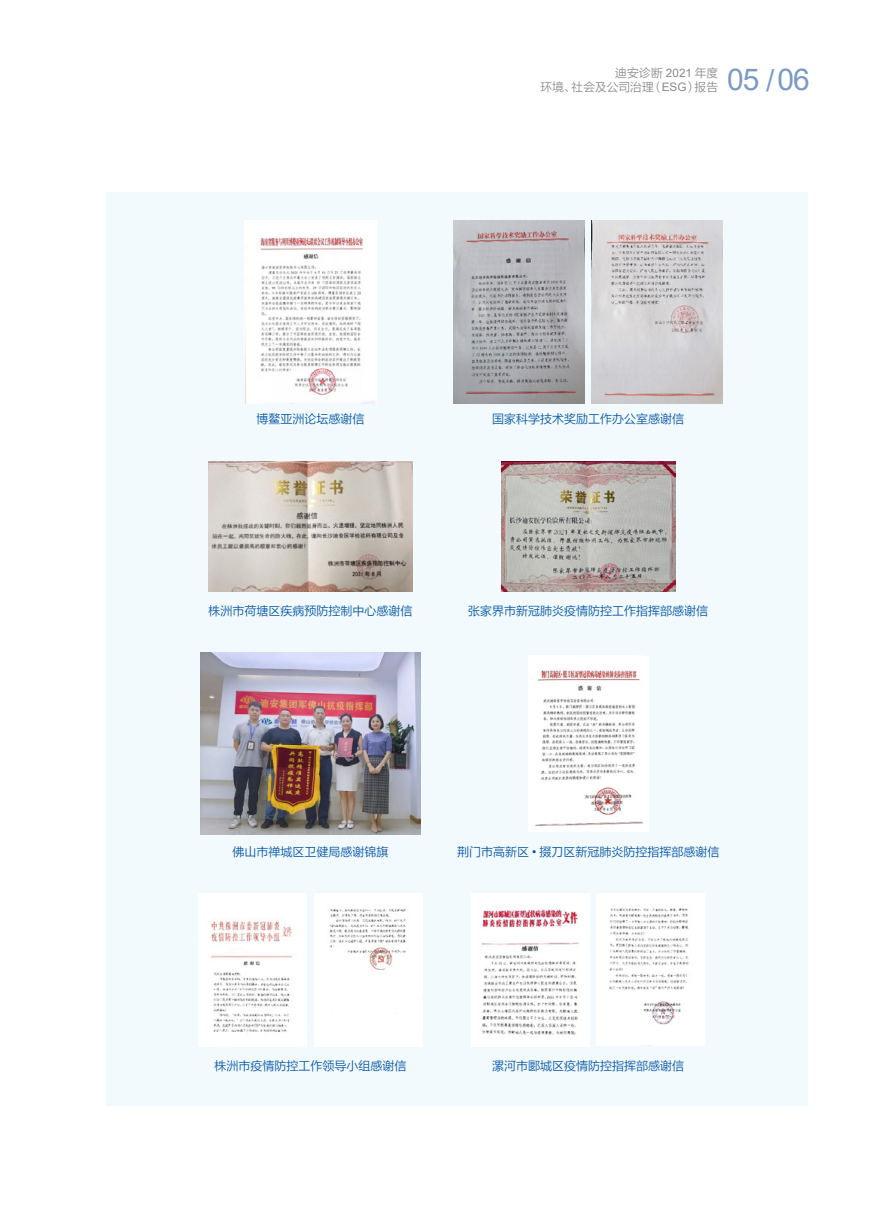
<style>
.page{position:relative;width:893px;height:1212px;background:#fff}
.page>*{position:absolute;margin:0;border:0;box-sizing:border-box;transform-origin:0 0}
.t1{font:30px "Arial";color:#7b9bc5}
.t2{font:12px "FZLTXIHK GBK1 0";color:#0054a7}
.t3{font:11.7px/13.6px "FZLTXIHK GBK1 0";letter-spacing:.015em;color:#898989;text-align:right}
.s1{font-family:"Arial"}
</style>
<div class="page">
<div style="left:106px;top:192px;width:701px;height:914px;background:#f3fafd"></div>
<img style="left:245px;top:220px;width:131px;height:184px">
<img style="left:454px;top:220px;width:131px;height:184px">
<img style="left:592px;top:220px;width:131px;height:184px">
<img style="left:209px;top:461px;width:203px;height:130px">
<img style="left:501px;top:461px;width:174px;height:130px">
<img style="left:201px;top:652px;width:219px;height:182px">
<img style="left:528px;top:655px;width:120px;height:176px">
<img style="left:199px;top:893px;width:108px;height:153px">
<img style="left:314px;top:893px;width:108px;height:153px">
<img style="left:472px;top:893px;width:118px;height:153px">
<img style="left:596px;top:893px;width:109px;height:152px">
<p class="t3" style="left:540px;top:67px;width:179px">迪安诊断 <span class="s1">2021</span> 年度<br>环境、社会及公司治理（<span class="s1">ESG</span>）报告</p>
<h1 class="t1" style="left:727px;top:59px;width:84px">05 /06</h1>
<p class="t2" style="left:256px;top:413px;width:109px">博鳌亚洲论坛感谢信</p>
<p class="t2" style="left:492px;top:413px;width:193px">国家科学技术奖励工作办公室感谢信</p>
<p class="t2" style="left:208px;top:604px;width:205px">株洲市荷塘区疾病预防控制中心感谢信</p>
<p class="t2" style="left:468px;top:604px;width:241px">张家界市新冠肺炎疫情防控工作指挥部感谢信</p>
<p class="t2" style="left:232px;top:845px;width:157px">佛山市禅城区卫健局感谢锦旗</p>
<p class="t2" style="left:457px;top:845px;width:264px">荆门市高新区 <span class="s1">•</span> 掇刀区新冠肺炎防控指挥部感谢信</p>
<p class="t2" style="left:214px;top:1059px;width:193px">株洲市疫情防控工作领导小组感谢信</p>
<p class="t2" style="left:492px;top:1059px;width:193px">漯河市郾城区疫情防控指挥部感谢信</p>
</div>
